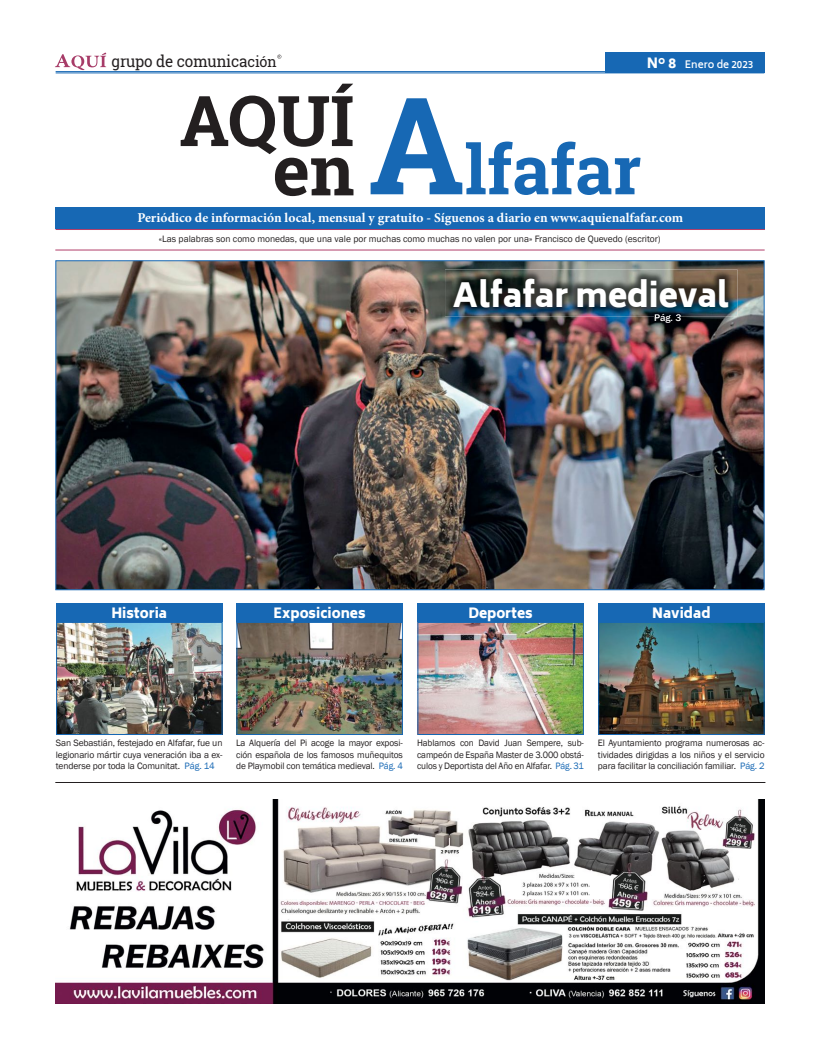
<style>
.page{position:relative;width:820px;height:1049px;background:#fff}
.page>*{position:absolute;margin:0;border:0;box-sizing:border-box;transform-origin:0 0}
.t1{font:700 70px "Roboto Slab";color:#231f20}
.t2{font:700 68.3px "Roboto Slab";color:#1768b4}
.t3{font:900 33px "Biryani";color:#fff;scale:.95 1}
.t4{font:16px "Roboto Slab";letter-spacing:-.01em;color:#231f20;scale:.95 1}
.t5{font:900 14px "Biryani";color:#fff;scale:.95 1}
.t6{font:700 13.5px "Minion Pro";color:#fff}
.t7{font:600 10px "Biryani";color:#fff}
.t8{font:500 10px "Franklin Gothic";color:#fff}
.t9{font:9.5px/11.4px "Franklin Gothic";letter-spacing:-.01em;color:#231f20;text-align:justify}
.t10{font:9.5px/11.4px "Franklin Gothic";letter-spacing:-.01em;color:#231f20;text-align:justify;scale:.96 1}
.s1{font-size:15px}
.s2{font-weight:800;font-size:14px}
.s3{font-size:70px;color:#231f20}
.s4{font-size:135px}
.s5{color:#1768b4}
</style>
<div class="page">
<img style="left:57px;top:262px;width:705px;height:326px">
<hr style="left:55px;top:249px;width:709px;height:1px;background:#b23f6a">
<hr style="left:55px;top:782px;width:710px;height:1px;background:#231f20">
<img style="left:445px;top:269px;width:292px;height:47px">
<img style="left:654px;top:314px;width:26px;height:2px">
<div style="left:56px;top:603px;width:166px;height:20px;background:#1768b4"></div>
<div style="left:598px;top:603px;width:166px;height:20px;background:#1768b4"></div>
<div style="left:417px;top:603px;width:166px;height:20px;background:#1768b4"></div>
<div style="left:236px;top:603px;width:167px;height:20px;background:#1768b4"></div>
<img style="left:58px;top:624px;width:162px;height:109px">
<div style="left:56px;top:622px;width:166px;height:113px;border:1px solid #1768b4"></div>
<img style="left:600px;top:624px;width:162px;height:109px">
<div style="left:598px;top:622px;width:166px;height:113px;border:1px solid #1768b4"></div>
<img style="left:419px;top:624px;width:162px;height:109px">
<div style="left:417px;top:622px;width:166px;height:113px;border:1px solid #1768b4"></div>
<img style="left:238px;top:624px;width:163px;height:109px">
<div style="left:236px;top:622px;width:167px;height:113px;border:1px solid #1768b4"></div>
<div style="left:56px;top:207px;width:708px;height:22px;background:#1768b4"></div>
<hr style="left:56px;top:73px;width:707px;height:1px;background:#1768b4">
<hr style="left:56px;top:71px;width:707px;height:1px;background:#1768b4">
<div style="left:605px;top:53px;width:159px;height:20px;background:#1768b4"></div>
<hr style="left:56px;top:229px;width:708px;height:1px;background:#b23f6a">
<img style="left:56px;top:799px;width:708px;height:204px">
<svg style="left:55px;top:53px;width:51px;height:17px"></svg>
<svg style="left:277px;top:55px;width:4px;height:4px"></svg>
<h3 class="t4" style="left:111px;top:50px;width:175px">grupo de comunica<span class="s1">ción</span></h3>
<p class="t7" style="left:646px;top:59px;width:108px"><span class="s2">Nº 8</span> Enero de 2023</p>
<h1 class="t1" style="left:179px;top:73px;width:177px">AQUÍ</h1>
<h2 class="t2" style="left:272px;top:123px;width:370px"><span class="s3">en</span> <span class="s4">A</span>lfafar</h2>
<h3 class="t6" style="left:137px;top:210px;width:547px">Periódico de información local, mensual y gratuito - Síguenos a diario en www.aquienalfafar.com</h3>
<p class="t9" style="left:159px;top:233px;width:503px">«Las palabras son como monedas, que una vale por muchas como muchas no valen por una» Francisco de Quevedo (escritor)</p>
<h3 class="t3" style="left:452px;top:276px;width:292px">Alfafar medieval</h3>
<p class="t8" style="left:653px;top:311px;width:29px">Pág. 3</p>
<h3 class="t5" style="left:111px;top:605px;width:60px">Historia</h3>
<h3 class="t5" style="left:273px;top:605px;width:98px">Exposiciones</h3>
<h3 class="t5" style="left:468px;top:605px;width:69px">Deportes</h3>
<h3 class="t5" style="left:652px;top:605px;width:63px">Navidad</h3>
<p class="t9" style="left:56px;top:738px;width:168px">San Sebastián, festejado en Alfafar, fue un legionario mártir cuya veneración iba a ex&shy;tenderse por toda la Comunitat. <span class="s5">Pág. 14</span></p>
<p class="t9" style="left:597px;top:738px;width:168px">El Ayuntamiento programa numerosas ac&shy;tividades dirigidas a los niños y el servicio para facilitar la conciliación familiar. <span class="s5">Pág. 2</span></p>
<p class="t9" style="left:236px;top:738px;width:168px">La Alquería del Pi acoge la mayor exposi&shy;ción española de los famosos muñequitos de Playmobil con temática medieval. <span class="s5">Pág. 4</span></p>
<p class="t10" style="left:417px;top:738px;width:175px">Hablamos con David Juan Sempere, sub&shy;campeón de España Master de 3.000 obstá&shy;culos y Deportista del Año en Alfafar. <span class="s5">Pág. 31</span></p>
</div>
